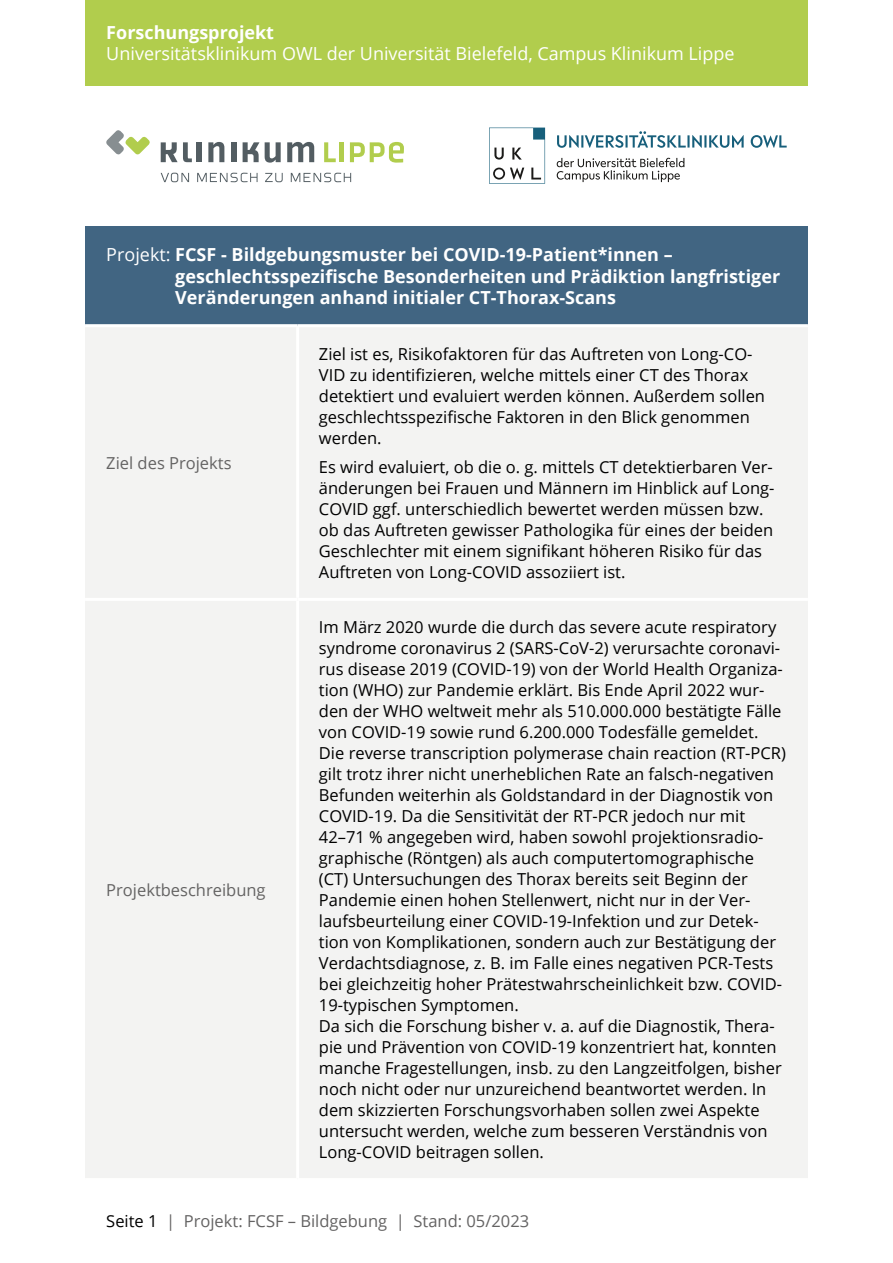
<style>
.page{position:relative;width:893px;height:1263px;background:#fff}
.page>*{position:absolute;margin:0;border:0;box-sizing:border-box;transform-origin:0 0}
.t1{font:700 18px/21.6px "Open Sans";color:#fff}
.t2{font:18px "Open Sans";color:#fff}
.t3{font:16.5px/21px "Open Sans";color:#000}
.t4{font:16.5px "Open Sans";color:#646363}
.s1{font-weight:400}
.s2{color:#000}
</style>
<div class="page">
<div style="left:85px;top:226px;width:723px;height:100px;background:#416582"></div>
<div style="left:85px;top:327px;width:723px;height:851px;background:#f3f3f2"></div>
<hr style="left:85px;top:324px;width:213px;height:3px;background:#fff">
<hr style="left:298px;top:324px;width:510px;height:3px;background:#fff">
<hr style="left:296px;top:327px;width:3px;height:271px;background:#fff">
<hr style="left:85px;top:598px;width:213px;height:3px;background:#fff">
<hr style="left:298px;top:598px;width:510px;height:3px;background:#fff">
<hr style="left:296px;top:601px;width:3px;height:577px;background:#fff">
<svg style="left:557px;top:131px;width:230px;height:17px"></svg>
<svg style="left:557px;top:158px;width:127px;height:24px"></svg>
<svg style="left:489px;top:128px;width:56px;height:56px"></svg>
<div style="left:197px;top:142px;width:5px;height:20px;background:#535d62"></div>
<svg style="left:208px;top:142px;width:16px;height:20px"></svg>
<div style="left:231px;top:142px;width:5px;height:20px;background:#535d62"></div>
<svg style="left:161px;top:142px;width:31px;height:20px"></svg>
<svg style="left:243px;top:142px;width:16px;height:20px"></svg>
<svg style="left:265px;top:142px;width:16px;height:21px"></svg>
<svg style="left:287px;top:142px;width:27px;height:20px"></svg>
<svg style="left:324px;top:142px;width:12px;height:20px"></svg>
<hr style="left:340px;top:142px;width:4px;height:20px;background:#b1cd4d">
<svg style="left:350px;top:142px;width:54px;height:21px"></svg>
<svg style="left:106px;top:130px;width:44px;height:25px"></svg>
<svg style="left:161px;top:173px;width:28px;height:9px"></svg>
<svg style="left:197px;top:173px;width:61px;height:9px"></svg>
<svg style="left:265px;top:173px;width:18px;height:9px"></svg>
<svg style="left:291px;top:173px;width:60px;height:9px"></svg>
<div style="left:85px;top:0;width:723px;height:85px;background:#b1cd4d"></div>
<p class="t1" style="left:106px;top:21px;width:169px">Forschungsprojekt</p>
<p class="t2" style="left:106px;top:41px;width:630px">Universitätsklinikum OWL der Universität Bielefeld, Campus Klinikum Lippe</p>
<p class="t1" style="left:175px;top:243px;width:606px;text-indent:-69px"><span class="s1">Projekt:</span> FCSF - Bildgebungsmuster bei COVID-19-Patient*innen – geschlechtsspezifische Besonderheiten und Prädiktion langfristiger<br>Veränderungen anhand initialer CT-Thorax-Scans</p>
<p class="t4" style="left:106px;top:451px;width:127px">Ziel des Projekts</p>
<p class="t4" style="left:106px;top:878px;width:161px">Projektbeschreibung</p>
<p class="t3" style="left:319px;top:343px;width:448px">Ziel ist es, Risikofaktoren für das Auftreten von Long-CO-VID zu identifizieren, welche mittels einer CT des Thorax detektiert und evaluiert werden können. Außerdem sollen geschlechtsspezifische Faktoren in den Blick genommen werden.</p>
<p class="t3" style="left:319px;top:456px;width:457px">Es wird evaluiert, ob die o. g. mittels CT detektierbaren Ver&shy;änderungen bei Frauen und Männern im Hinblick auf Long-COVID ggf. unterschiedlich bewertet werden müssen bzw. ob das Auftreten gewisser Pathologika für eines der beiden Geschlechter mit einem signifikant höheren Risiko für das Auftreten von Long-COVID assoziiert ist.</p>
<p class="t3" style="left:319px;top:616px;width:468px">Im März 2020 wurde die durch das severe acute respiratory syndrome coronavirus 2 (SARS-CoV-2) verursachte coronavi&shy;rus disease 2019 (COVID-19) von der World Health Organiza&shy;tion (WHO) zur Pandemie erklärt. Bis Ende April 2022 wur&shy;den der WHO weltweit mehr als 510.000.000 bestätigte Fälle von COVID-19 sowie rund 6.200.000 Todesfälle gemeldet.<br>Die reverse transcription polymerase chain reaction (RT-PCR) gilt trotz ihrer nicht unerheblichen Rate an falsch-negativen Befunden weiterhin als Goldstandard in der Diagnostik von COVID-19. Da die Sensitivität der RT-PCR jedoch nur mit 42–71 % angegeben wird, haben sowohl projektionsradio&shy;graphische (Röntgen) als auch computertomographische (CT) Untersuchungen des Thorax bereits seit Beginn der Pandemie einen hohen Stellenwert, nicht nur in der Ver&shy;laufsbeurteilung einer COVID-19-Infektion und zur Detek&shy;tion von Komplikationen, sondern auch zur Bestätigung der Verdachtsdiagnose, z. B. im Falle eines negativen PCR-Tests bei gleichzeitig hoher Prätestwahrscheinlichkeit bzw. COVID-19-typischen Symptomen.<br>Da sich die Forschung bisher v. a. auf die Diagnostik, Thera&shy;pie und Prävention von COVID-19 konzentriert hat, konnten manche Fragestellungen, insb. zu den Langzeitfolgen, bisher noch nicht oder nur unzureichend beantwortet werden. In dem skizzierten Forschungsvorhaben sollen zwei Aspekte untersucht werden, welche zum besseren Verständnis von Long-COVID beitragen sollen.</p>
<p class="t4" style="left:106px;top:1209px;width:424px"><span class="s2">Seite 1</span> | Projekt: FCSF – Bildgebung | Stand: 05/2023</p>
</div>
